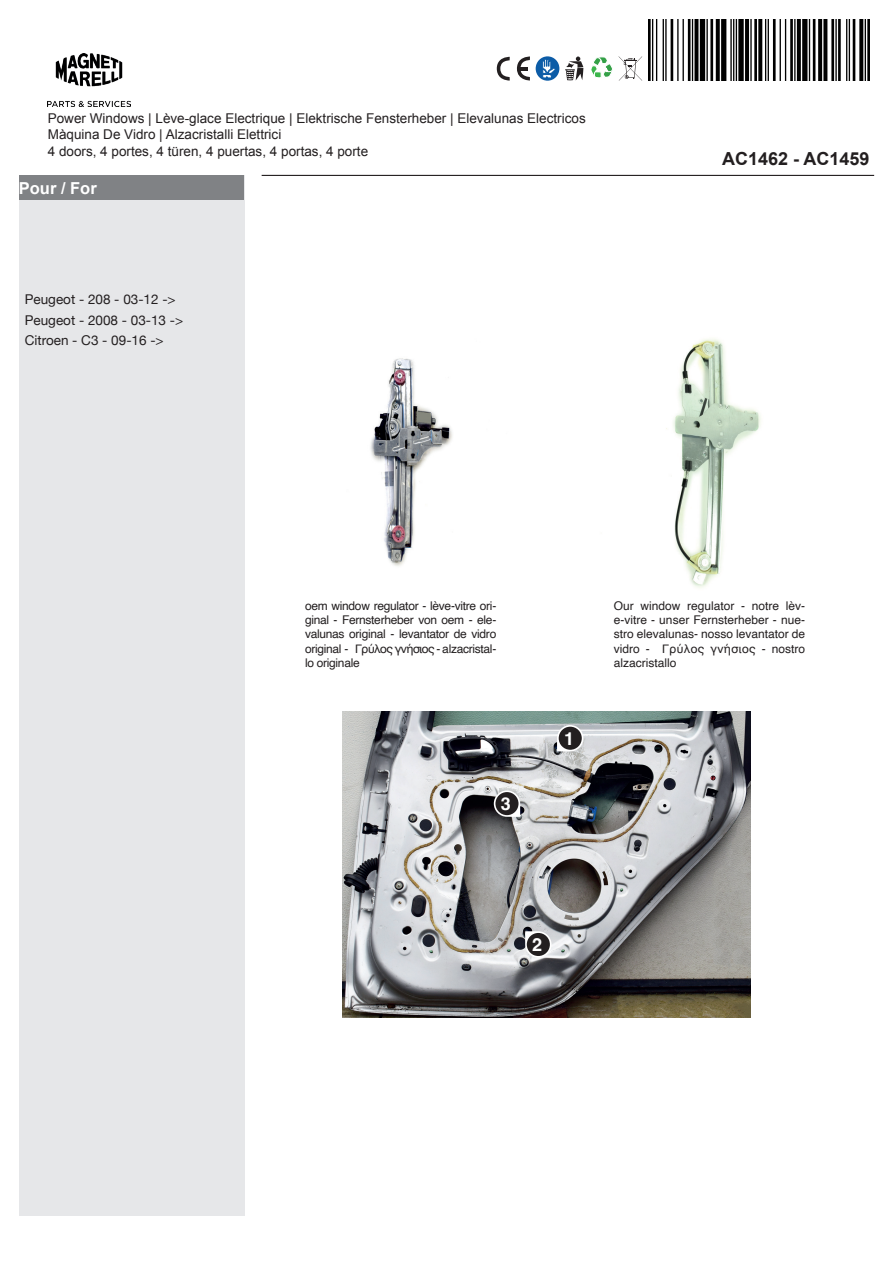
<style>
.page{position:relative;width:893px;height:1263px;background:#fff}
.page>*{position:absolute;margin:0;border:0;box-sizing:border-box;transform-origin:0 0}
.t1{font:700 18px "Arial";color:#231f20}
.t2{font:700 18px "Helvetica";color:#fff}
.t3{font:700 16.5px "Arial";color:#fff}
.t4{font:13.5px/16.2px "Arial";color:#231f20}
.t5{font:13.5px/20.7px "Helvetica Neue";color:#231f20}
.t6{font:12px/14.4px "Helvetica";letter-spacing:-.01em;color:#231f20;text-align:justify}
</style>
<div class="page">
<img style="left:48px;top:54px;width:83px;height:53px">
<div style="left:19px;top:175px;width:225px;height:1041px;background:#e6e7e9"></div>
<div style="left:19px;top:175px;width:224px;height:25px;background:#808285"></div>
<hr style="left:262px;top:175px;width:612px;height:1px;background:#231f20">
<div style="left:536px;top:56px;width:23px;height:25px;background:#0c5ca7;border-radius:50%"></div>
<svg style="left:542px;top:58px;width:15px;height:21px"></svg>
<svg style="left:565px;top:56px;width:77px;height:25px"></svg>
<svg style="left:497px;top:57px;width:13px;height:24px"></svg>
<svg style="left:517px;top:56px;width:13px;height:25px"></svg>
<img style="left:370px;top:358px;width:83px;height:208px">
<img style="left:666px;top:339px;width:95px;height:249px">
<img style="left:343px;top:711px;width:407px;height:306px">
<svg style="left:557px;top:725px;width:26px;height:26px"></svg>
<div style="left:559px;top:727px;width:23px;height:23px;background:#231f20;border-radius:50%"></div>
<svg style="left:494px;top:790px;width:26px;height:27px"></svg>
<div style="left:495px;top:792px;width:23px;height:23px;background:#231f20;border-radius:50%"></div>
<svg style="left:525px;top:931px;width:26px;height:27px"></svg>
<div style="left:527px;top:933px;width:23px;height:23px;background:#231f20;border-radius:50%"></div>
<img style="left:648px;top:20px;width:222px;height:60px">
<p class="t4" style="left:48px;top:110px;width:539px">Power Windows | Lève-glace Electrique | Elektrische Fensterheber | Elevalunas Electricos<br>Màquina De Vidro | Alzacristalli Elettrici</p>
<p class="t4" style="left:48px;top:143px;width:322px">4 doors, 4 portes, 4 türen, 4 puertas, 4 portas, 4 porte</p>
<h2 class="t3" style="left:19px;top:177px;width:79px">Pour / For</h2>
<p class="t5" style="left:25px;top:290px;width:160px">Peugeot - 208 - 03-12 -&gt;<br>Peugeot - 2008 - 03-13 -&gt;<br>Citroen - C3 - 09-16 -&gt;</p>
<h1 class="t1" style="left:722px;top:147px;width:149px">AC1462 - AC1459</h1>
<p class="t6" style="left:305px;top:599px;width:193px">oem window regulator - lève-vitre ori&shy;ginal - Fernsterheber von oem - ele&shy;valunas original - levantator de vidro original - Γρύλος γνήσιος - alzacristal&shy;lo originale</p>
<p class="t6" style="left:614px;top:599px;width:193px">Our window regulator - notre lèv&shy;e-vitre - unser Fernsterheber - nue&shy;stro elevalunas- nosso levantator de vidro - Γρύλος γνήσιος - nostro alzacristallo</p>
<h1 class="t2" style="left:501px;top:793px;width:12px">3</h1>
<h1 class="t2" style="left:564px;top:728px;width:12px">1</h1>
<h1 class="t2" style="left:532px;top:934px;width:12px">2</h1>
</div>
